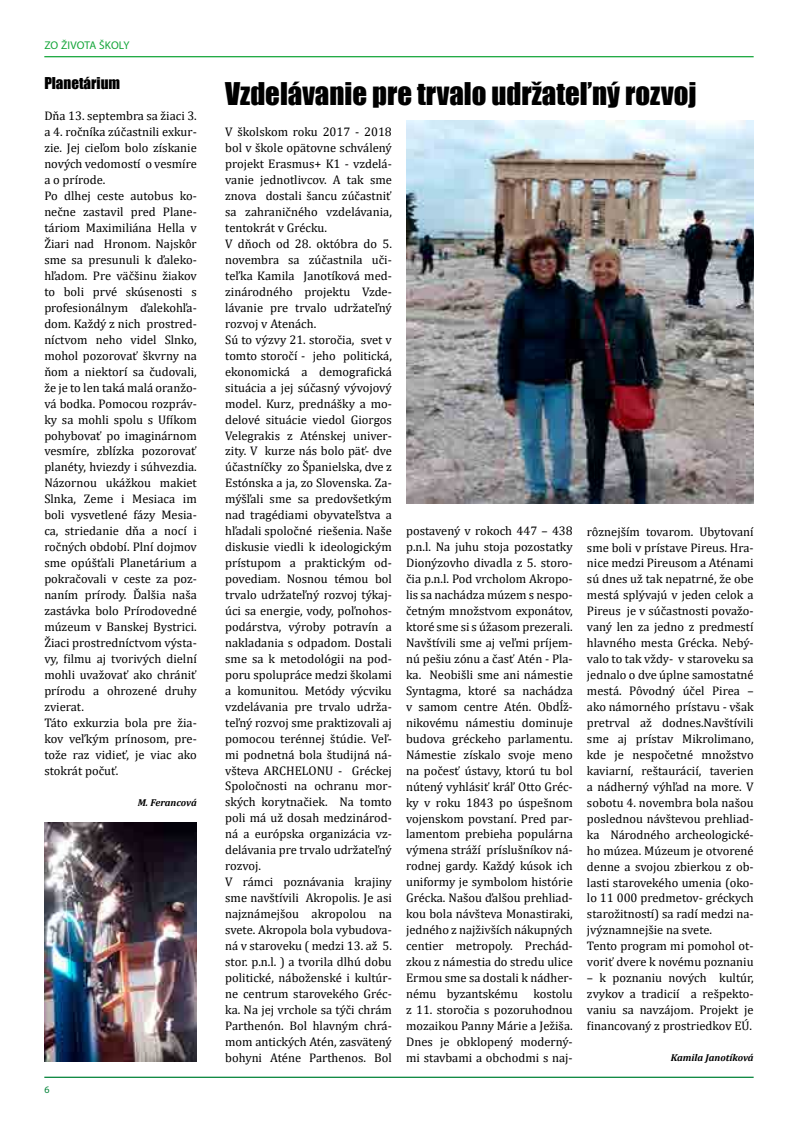
<style>
.page{position:relative;width:798px;height:1134px;background:#fff}
.page>*{position:absolute;margin:0;border:0;box-sizing:border-box;transform-origin:0 0}
.t1{font:28.75px "Impact";color:#000}
.t2{font:15px "Impact";color:#000}
.t3{font:12.5px/16px "Cambria";color:#000}
.t4{font:11.25px "Myriad Pro";letter-spacing:.01em;color:#13a538}
.t5{font:italic 700 10px "Cambria";color:#000}
.t6{font:10px "Myriad Pro";color:#008237}
</style>
<div class="page">
<hr style="left:44px;top:56px;width:709px;height:1px;background:#13a538">
<hr style="left:44px;top:1077px;width:709px;height:1px;background:#008237">
<img style="left:406px;top:120px;width:347px;height:383px">
<img style="left:44px;top:822px;width:153px;height:239px">
<p class="t4" style="left:44px;top:38px;width:87px">ZO ŽIVOTA ŠKOLY</p>
<p class="t2" style="left:44px;top:71px;width:77px">Planetárium</p>
<p class="t3" style="left:44px;top:108px;width:154px">Dňa 13. septembra sa žiaci 3. a 4. ročníka zúčastnili exkur&shy;zie. Jej cieľom bolo získanie nových vedomostí o vesmíre a o prírode.<br>Po dlhej ceste autobus ko&shy;nečne zastavil pred Plane&shy;táriom Maximiliána Hella v<br>Žiari nad Hronom. Najskôr sme sa presunuli k ďaleko&shy;hľadom. Pre väčšinu žiakov to boli prvé skúsenosti s profesionálnym ďalekohľa&shy;dom. Každý z nich prostred&shy;níctvom neho videl Slnko, mohol pozorovať škvrny na ňom a niektorí sa čudovali, že je to len taká malá oranžo&shy;vá bodka. Pomocou rozpráv&shy;ky sa mohli spolu s Ufíkom pohybovať po imaginárnom vesmíre, zblízka pozorovať planéty, hviezdy i súhvezdia.<br>Názornou ukážkou makiet<br>Slnka, Zeme i Mesiaca im boli vysvetlené fázy Mesia&shy;ca, striedanie dňa a nocí i ročných období. Plní dojmov sme opúšťali Planetárium a pokračovali v ceste za poz&shy;naním prírody. Ďalšia naša zastávka bolo Prírodovedné múzeum v Banskej Bystrici.<br>Žiaci prostredníctvom výsta&shy;vy, filmu aj tvorivých dielní mohli uvažovať ako chrániť prírodu a ohrozené druhy zvierat.<br>Táto exkurzia bola pre žia&shy;kov veľkým prínosom, pre&shy;tože raz vidieť, je viac ako stokrát počuť.</p>
<p class="t5" style="left:138px;top:796px;width:61px">M. Ferancová</p>
<p class="t6" style="left:44px;top:1084px;width:7px">6</p>
<h1 class="t1" style="left:225px;top:71px;width:472px">Vzdelávanie pre trvalo udržateľný rozvoj</h1>
<p class="t3" style="left:225px;top:124px;width:168px">V školskom roku 2017 - 2018 bol v škole opätovne schválený projekt Erasmus+ K1 - vzdelá&shy;vanie jednotlivcov. A tak sme znova dostali šancu zúčastniť sa zahraničného vzdelávania, tentokrát v Grécku.<br>V dňoch od 28. októbra do 5. novembra sa zúčastnila uči&shy;teľka Kamila Janotíková med&shy;zinárodného projektu Vzde&shy;lávanie pre trvalo udržateľný rozvoj v Atenách.<br>Sú to výzvy 21. storočia, svet v tomto storočí - jeho politická, ekonomická a demografická situácia a jej súčasný vývojový model. Kurz, prednášky a mo&shy;delové situácie viedol Giorgos<br>Velegrakis z Aténskej univer&shy;zity. V kurze nás bolo päť- dve účastníčky zo Španielska, dve z<br>Estónska a ja, zo Slovenska. Za&shy;mýšľali sme sa predovšetkým nad tragédiami obyvateľstva a hľadali spoločné riešenia. Naše diskusie viedli k ideologickým prístupom a praktickým od&shy;povediam. Nosnou témou bol trvalo udržateľný rozvoj týkaj&shy;úci sa energie, vody, poľnohos&shy;podárstva, výroby potravín a nakladania s odpadom. Dostali sme sa k metodológii na pod&shy;poru spolupráce medzi školami a komunitou. Metódy výcviku vzdelávania pre trvalo udrža&shy;teľný rozvoj sme praktizovali aj pomocou terénnej štúdie. Veľ&shy;mi podnetná bola študijná ná&shy;všteva ARCHELONU - Gréckej<br>Spoločnosti na ochranu mor&shy;ských korytnačiek. Na tomto poli má už dosah medzinárod&shy;ná a európska organizácia vz&shy;delávania pre trvalo udržateľný rozvoj.<br>V rámci poznávania krajiny sme navštívili Akropolis. Je asi najznámejšou akropolou na svete. Akropola bola vybudova&shy;ná v staroveku ( medzi 13. až 5. stor. p.n.l. ) a tvorila dlhú dobu politické, náboženské i kultúr&shy;ne centrum starovekého Gréc&shy;ka. Na jej vrchole sa týči chrám<br>Parthenón. Bol hlavným chrá&shy;mom antických Atén, zasvätený bohyni Aténe Parthenos. Bol</p>
<p class="t3" style="left:406px;top:523px;width:168px;text-align:justify">postavený v rokoch 447 – 438 p.n.l. Na juhu stoja pozostatky Dionýzovho divadla z 5. storo&shy;čia p.n.l. Pod vrcholom Akropo&shy;lis sa nachádza múzem s nespo&shy;četným množstvom exponátov, ktoré sme si s úžasom prezerali.<br>Navštívili sme aj veľmi príjem&shy;nú pešiu zónu a časť Atén - Pla&shy;ka. Neobišli sme ani námestie Syntagma, ktoré sa nachádza v samom centre Atén. Obdĺž&shy;nikovému námestiu dominuje budova gréckeho parlamentu.<br>Námestie získalo svoje meno na počesť ústavy, ktorú tu bol nútený vyhlásiť kráľ Otto Gréc&shy;ky v roku 1843 po úspešnom vojenskom povstaní. Pred par&shy;lamentom prebieha populárna výmena stráží príslušníkov ná&shy;rodnej gardy. Každý kúsok ich uniformy je symbolom histórie Grécka. Našou ďalšou prehliad&shy;kou bola návšteva Monastiraki, jedného z najživších nákupných centier metropoly. Prechád&shy;zkou z námestia do stredu ulice Ermou sme sa dostali k nádher&shy;nému byzantskému kostolu z 11. storočia s pozoruhodnou mozaikou Panny Márie a Ježiša.<br>Dnes je obklopený moderný&shy;mi stavbami a obchodmi s naj-</p>
<p class="t3" style="left:586px;top:523px;width:168px">rôznejším tovarom. Ubytovaní sme boli v prístave Pireus. Hra&shy;nice medzi Pireusom a Aténami sú dnes už tak nepatrné, že obe mestá splývajú v jeden celok a<br>Pireus je v súčastnosti považo&shy;vaný len za jedno z predmestí hlavného mesta Grécka. Nebý&shy;valo to tak vždy- v staroveku sa jednalo o dve úplne samostatné mestá. Pôvodný účel Pirea – ako námorného prístavu - však pretrval až dodnes.Navštívili sme aj prístav Mikrolimano, kde je nespočetné množstvo kaviarní, reštaurácií, taverien a nádherný výhľad na more. V sobotu 4. novembra bola našou poslednou návštevou prehliad&shy;ka Národného archeologické&shy;ho múzea. Múzeum je otvorené denne a svojou zbierkou z ob&shy;lasti starovekého umenia (oko&shy;lo 11 000 predmetov- gréckych starožitností) sa radí medzi na&shy;jvýznamnejšie na svete.<br>Tento program mi pomohol ot&shy;voriť dvere k novému poznaniu</p>
<p class="t3" style="left:586px;top:970px;width:168px;text-align:justify">– k poznaniu nových kultúr, zvykov a tradicií a rešpekto&shy;vaniu sa navzájom. Projekt je financovaný z prostriedkov EÚ.</p>
<p class="t5" style="left:670px;top:1051px;width:84px">Kamila Janotíková</p>
</div>
